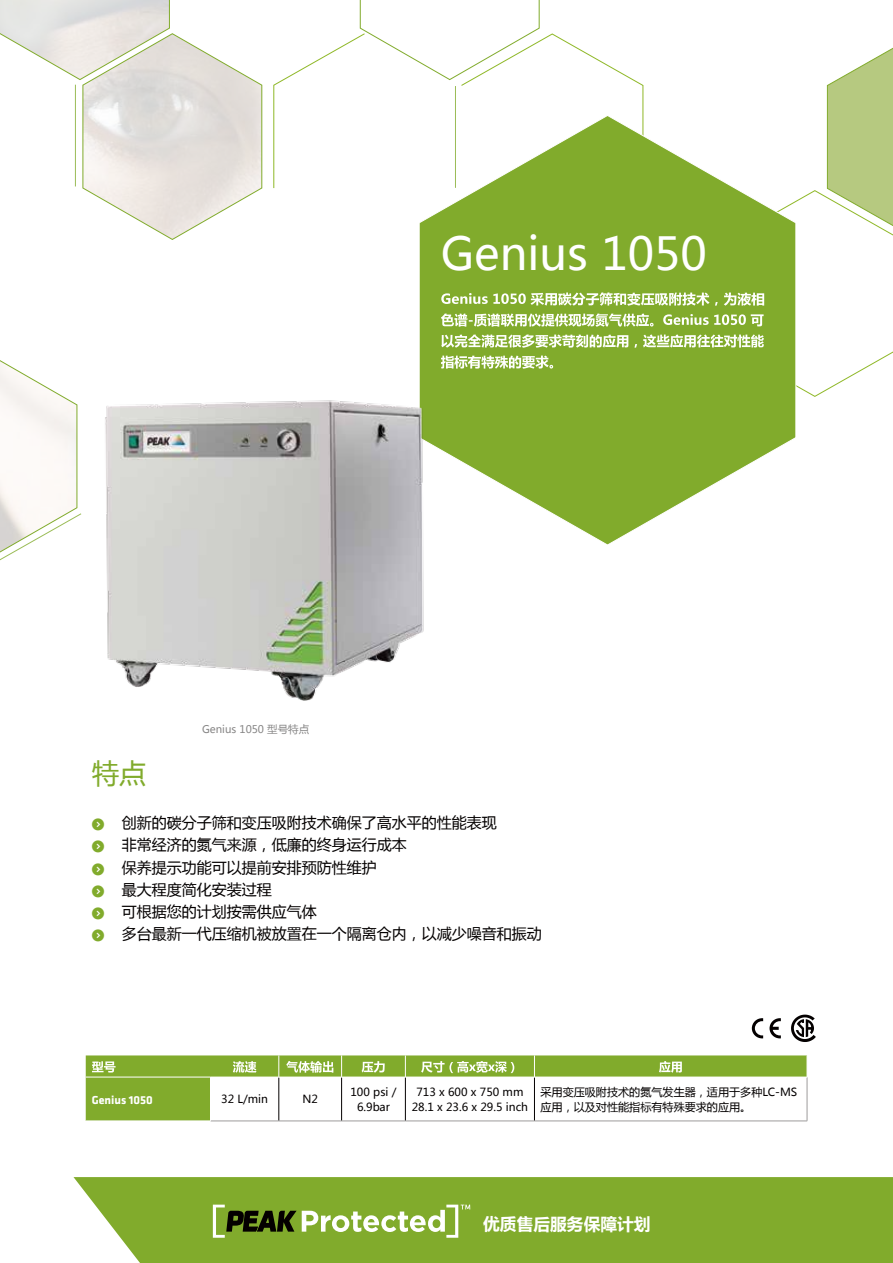
<style>
.page{position:relative;width:893px;height:1263px;background:#fff}
.page>*{position:absolute;margin:0;border:0;box-sizing:border-box;transform-origin:0 0}
.t1{font:45px "Microsoft Ya Hei";color:#fff}
.t2{font:27px "Microsoft Ya Hei";color:#81ab2c}
.t3{font:700 16.65px "Microsoft Ya Hei";color:#fff}
.t4{font:15px/22.2px "Microsoft Ya Hei";color:#040000}
.t5{font:700 12px "Klavika";color:#fff}
.t6{font:11.1px/15px "Microsoft Ya Hei";color:#040000;text-align:center}
.t7{font:10.5px "Microsoft Ya Hei";color:#888787}
</style>
<div class="page">
<svg style="left:540px;top:397px;width:256px;height:148px"></svg>
<svg style="left:752px;top:1018px;width:11px;height:20px"></svg>
<svg style="left:769px;top:1018px;width:12px;height:20px"></svg>
<svg style="left:791px;top:1014px;width:25px;height:28px"></svg>
<svg style="left:0;top:0;width:540px;height:506px"></svg>
<svg style="left:441px;top:33px;width:452px;height:364px"></svg>
<div style="left:86px;top:1055px;width:124px;height:66px;background:#81ab2c"></div>
<hr style="left:86px;top:1077px;width:124px;height:1px;background:#fff">
<hr style="left:210px;top:1121px;width:69px;height:1px;background:#9d9c9c">
<hr style="left:279px;top:1121px;width:63px;height:1px;background:#9d9c9c">
<hr style="left:342px;top:1121px;width:63px;height:1px;background:#9d9c9c">
<hr style="left:405px;top:1121px;width:129px;height:1px;background:#9d9c9c">
<hr style="left:534px;top:1121px;width:273px;height:1px;background:#9d9c9c">
<svg style="left:92px;top:1061px;width:24px;height:11px"></svg>
<svg style="left:210px;top:1055px;width:598px;height:66px"></svg>
<div style="left:73px;top:1177px;width:820px;height:86px;background:#81ab2c"></div>
<svg style="left:213px;top:1204px;width:257px;height:34px"></svg>
<img style="left:0;top:98px;width:510px;height:603px">
<p class="t1" style="left:441px;top:223px;width:268px">Genius 1050</p>
<p class="t7" style="left:202px;top:722px;width:109px">Genius 1050 型号特点</p>
<p class="t2" style="left:92px;top:755px;width:56px">特点</p>
<p class="t4" style="left:122px;top:811px;width:421px">创新的碳分子筛和变压吸附技术确保了高水平的性能表现<br>非常经济的氮气来源，低廉的终身运行成本<br>保养提示功能可以提前安排预防性维护<br>最大程度简化安装过程<br>可根据您的计划按需供应气体<br>多台最新一代压缩机被放置在一个隔离仓内，以减少噪音和振动</p>
<p class="t5" style="left:92px;top:1091px;width:63px">Genius 1050</p>
<p class="t6" style="left:221px;top:1091px;width:48px">32 L/min</p>
<p class="t6" style="left:302px;top:1091px;width:17px">N2</p>
<p class="t6" style="left:350px;top:1084px;width:48px">100 psi /<br>6.9bar</p>
<p class="t6" style="left:412px;top:1084px;width:118px">713 x 600 x 750 mm<br>28.1 x 23.6 x 29.5 inch</p>
<p class="t6" style="left:540px;top:1084px;width:258px;text-align:left">采用变压吸附技术的氮气发生器，适用于多种LC-MS应用，以及对性能指标有特殊要求的应用。</p>
<p class="t3" style="left:483px;top:1212px;width:169px">优质售后服务保障计划</p>
</div>
